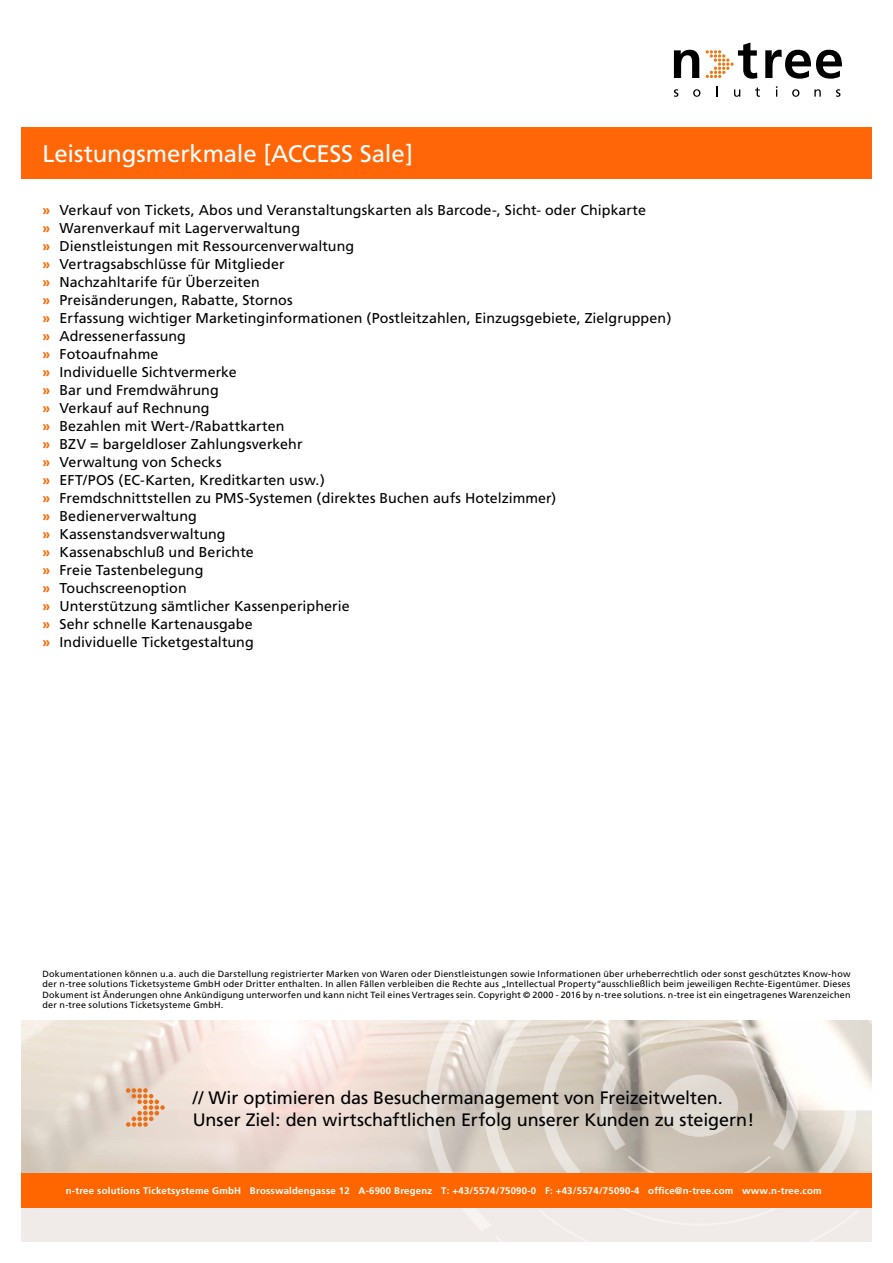
<style>
.page{position:relative;width:893px;height:1263px;background:#fff}
.page>*{position:absolute;margin:0;border:0;box-sizing:border-box;transform-origin:0 0}
.t1{font:24px "Frutiger";letter-spacing:-.005em;color:#fff}
.t2{font:18px/21.8px "Frutiger";letter-spacing:-.005em;color:#000}
.t3{font:14.25px/18px "Frutiger";letter-spacing:.005em;color:#000}
.t4{font:700 9.6px "Frutiger";letter-spacing:.02em;color:#fff}
.t5{font:9px/10.5px "Frutiger";letter-spacing:.025em;color:#000;text-align:justify}
.s1{font-weight:700;color:#f60}
</style>
<div class="page">
<div style="left:21px;top:128px;width:851px;height:51px;background:#ff6608"></div>
<img style="left:21px;top:1020px;width:405px;height:154px">
<div style="left:21px;top:1208px;width:851px;height:34px;background:#f0eae8"></div>
<svg style="left:426px;top:1020px;width:446px;height:154px;background:#d8d0c6"></svg>
<div style="left:660px;top:1075px;width:78px;height:62px;background:#dfd9d2;border-radius:50%"></div>
<svg style="left:674px;top:89px;width:4px;height:8px"></svg>
<svg style="left:693px;top:89px;width:7px;height:8px"></svg>
<svg style="left:716px;top:86px;width:2px;height:11px"></svg>
<svg style="left:734px;top:89px;width:6px;height:8px"></svg>
<svg style="left:755px;top:87px;width:5px;height:10px"></svg>
<svg style="left:792px;top:89px;width:7px;height:8px"></svg>
<svg style="left:814px;top:89px;width:7px;height:8px"></svg>
<svg style="left:836px;top:89px;width:4px;height:8px"></svg>
<svg style="left:674px;top:50px;width:25px;height:28px"></svg>
<svg style="left:765px;top:50px;width:77px;height:29px"></svg>
<svg style="left:706px;top:43px;width:51px;height:36px"></svg>
<div style="left:21px;top:1174px;width:851px;height:34px;background:#f60"></div>
<svg style="left:126px;top:1088px;width:39px;height:39px;background:#e7bb99"></svg>
<h1 class="t1" style="left:43px;top:139px;width:372px">Leistungsmerkmale [ACCESS Sale]</h1>
<p class="t3" style="left:43px;top:201px;width:630px"><span class="s1">»</span> Verkauf von Tickets, Abos und Veranstaltungskarten als Barcode-, Sicht- oder Chipkarte<br><span class="s1">»</span> Warenverkauf mit Lagerverwaltung<br><span class="s1">»</span> Dienstleistungen mit Ressourcenverwaltung<br><span class="s1">»</span> Vertragsabschlüsse für Mitglieder<br><span class="s1">»</span> Nachzahltarife für Überzeiten<br><span class="s1">»</span> Preisänderungen, Rabatte, Stornos<br><span class="s1">»</span> Erfassung wichtiger Marketinginformationen (Postleitzahlen, Einzugsgebiete, Zielgruppen) <span class="s1">»</span> Adressenerfassung<br><span class="s1">»</span> Fotoaufnahme<br><span class="s1">»</span> Individuelle Sichtvermerke<br><span class="s1">»</span> Bar und Fremdwährung<br><span class="s1">»</span> Verkauf auf Rechnung<br><span class="s1">»</span> Bezahlen mit Wert-/Rabattkarten<br><span class="s1">»</span> BZV = bargeldloser Zahlungsverkehr<br><span class="s1">»</span> Verwaltung von Schecks<br><span class="s1">»</span> EFT/POS (EC-Karten, Kreditkarten usw.)<br><span class="s1">»</span> Fremdschnittstellen zu PMS-Systemen (direktes Buchen aufs Hotelzimmer)<br><span class="s1">»</span> Bedienerverwaltung<br><span class="s1">»</span> Kassenstandsverwaltung<br><span class="s1">»</span> Kassenabschluß und Berichte<br><span class="s1">»</span> Freie Tastenbelegung<br><span class="s1">»</span> Touchscreenoption<br><span class="s1">»</span> Unterstützung sämtlicher Kassenperipherie<br><span class="s1">»</span> Sehr schnelle Kartenausgabe<br><span class="s1">»</span> Individuelle Ticketgestaltung</p>
<p class="t5" style="left:43px;top:968px;width:809px">Dokumentationen können u.a. auch die Darstellung registrierter Marken von Waren oder Dienstleistungen sowie Informationen über urheberrechtlich oder sonst geschütztes Know-how der n-tree solutions Ticketsysteme GmbH oder Dritter enthalten. In allen Fällen verbleiben die Rechte aus „Intellectual Property“ausschließlich beim jeweiligen Rechte-Eigentümer. Dieses Dokument ist Änderungen ohne Ankündigung unterworfen und kann nicht Teil eines Vertrages sein. Copyright © 2000 - 2016 by n-tree solutions. n-tree ist ein eingetragenes Warenzeichen der n-tree solutions Ticketsysteme GmbH.</p>
<p class="t2" style="left:193px;top:1087px;width:563px">// Wir optimieren das Besuchermanagement von Freizeitwelten.<br>Unser Ziel: den wirtschaftlichen Erfolg unserer Kunden zu steigern!</p>
<p class="t4" style="left:66px;top:1185px;width:757px">n-tree solutions Ticketsysteme GmbH Brosswaldengasse 12 A-6900 Bregenz T: +43/5574/75090-0 F: +43/5574/75090-4 office@n-tree.com www.n-tree.com</p>
</div>
